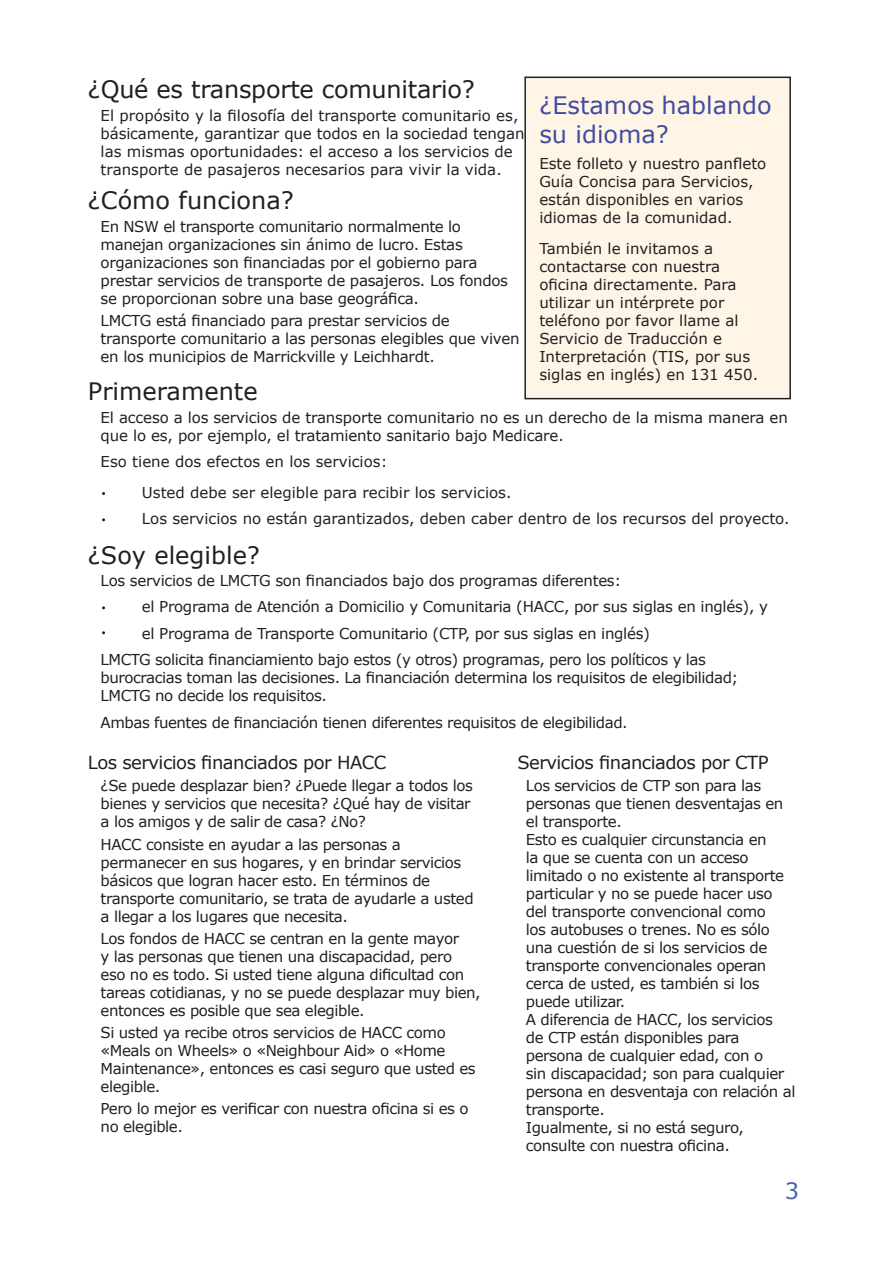
<style>
.page{position:relative;width:893px;height:1263px;background:#fff}
.page>*{position:absolute;margin:0;border:0;box-sizing:border-box;transform-origin:0 0}
.t1{font:24px "Verdana";color:#231f20}
.t2{font:24px/28.8px "Verdana";color:#434b9f}
.t3{font:22.5px "Verdana";color:#4661ad}
.t4{font:18px "Verdana";letter-spacing:-.03em;color:#231f20}
.t5{font:15px/18px "Verdana";letter-spacing:-.03em;color:#231f20}
.t6{font:15px/18px "Verdana";color:#231f20}
.t7{font:15px/18px "Verdana";letter-spacing:-.01em;color:#231f20}
</style>
<div class="page">
<div style="left:525px;top:77px;width:265px;height:322px;background:#fef5e7"></div>
<div style="left:524px;top:77px;width:267px;height:322px;border:2px solid #231f20"></div>
<h1 class="t1" style="left:88px;top:74px;width:389px">¿Qué es transporte comunitario?</h1>
<p class="t6" style="left:101px;top:106px;width:425px">El propósito y la filosofía del transporte comunitario es, básicamente, garantizar que todos en la sociedad tengan las mismas oportunidades: el acceso a los servicios de transporte de pasajeros necesarios para vivir la vida.</p>
<h1 class="t1" style="left:88px;top:185px;width:207px">¿Cómo funciona?</h1>
<p class="t5" style="left:101px;top:217px;width:409px">En NSW el transporte comunitario normalmente lo manejan organizaciones sin ánimo de lucro. Estas organizaciones son financiadas por el gobierno para prestar servicios de transporte de pasajeros. Los fondos se proporcionan sobre una base geográfica.</p>
<p class="t5" style="left:101px;top:311px;width:420px">LMCTG está financiado para prestar servicios de transporte comunitario a las personas elegibles que viven en los municipios de Marrickville y Leichhardt.</p>
<h1 class="t1" style="left:88px;top:376px;width:171px">Primeramente</h1>
<p class="t7" style="left:101px;top:408px;width:689px">El acceso a los servicios de transporte comunitario no es un derecho de la misma manera en que lo es, por ejemplo, el tratamiento sanitario bajo Medicare.</p>
<p class="t6" style="left:142px;top:446px;width:371px;line-height:30.8px;text-indent:-41px">Eso tiene dos efectos en los servicios:<br>Usted debe ser elegible para recibir los servicios.</p>
<p class="t6" style="left:142px;top:509px;width:649px">Los servicios no están garantizados, deben caber dentro de los recursos del proyecto.</p>
<h1 class="t1" style="left:88px;top:540px;width:174px">¿Soy elegible?</h1>
<p class="t5" style="left:101px;top:571px;width:522px">Los servicios de LMCTG son financiados bajo dos programas diferentes:</p>
<p class="t5" style="left:142px;top:597px;width:628px">el Programa de Atención a Domicilio y Comunitaria (HACC, por sus siglas en inglés), y</p>
<p class="t5" style="left:142px;top:624px;width:510px">el Programa de Transporte Comunitario (CTP, por sus siglas en inglés)</p>
<p class="t5" style="left:101px;top:650px;width:607px">LMCTG solicita financiamiento bajo estos (y otros) programas, pero los políticos y las</p>
<p class="t5" style="left:101px;top:668px;width:639px">burocracias toman las decisiones. La financiación determina los requisitos de elegibilidad;<br>LMCTG no decide los requisitos.</p>
<p class="t5" style="left:101px;top:713px;width:529px">Ambas fuentes de financiación tienen diferentes requisitos de elegibilidad.</p>
<p class="t4" style="left:88px;top:751px;width:300px">Los servicios financiados por HACC</p>
<p class="t5" style="left:101px;top:776px;width:374px">¿Se puede desplazar bien? ¿Puede llegar a todos los bienes y servicios que necesita? ¿Qué hay de visitar a los amigos y de salir de casa? ¿No?</p>
<p class="t5" style="left:101px;top:835px;width:375px">HACC consiste en ayudar a las personas a permanecer en sus hogares, y en brindar servicios básicos que logran hacer esto. En términos de transporte comunitario, se trata de ayudarle a usted a llegar a los lugares que necesita.</p>
<p class="t5" style="left:101px;top:929px;width:381px">Los fondos de HACC se centran en la gente mayor<br>y las personas que tienen una discapacidad, pero eso no es todo. Si usted tiene alguna dificultad con tareas cotidianas, y no se puede desplazar muy bien, entonces es posible que sea elegible.</p>
<p class="t5" style="left:101px;top:1023px;width:377px">Si usted ya recibe otros servicios de HACC como «Meals on Wheels» o «Neighbour Aid» o «Home Maintenance», entonces es casi seguro que usted es elegible.</p>
<p class="t5" style="left:101px;top:1099px;width:369px">Pero lo mejor es verificar con nuestra oficina si es o no elegible.</p>
<h1 class="t2" style="left:539px;top:90px;width:234px">¿Estamos hablando su idioma?</h1>
<p class="t6" style="left:539px;top:154px;width:229px">Este folleto y nuestro panfleto<br>Guía Concisa para Servicios, están disponibles en varios idiomas de la comunidad.</p>
<p class="t6" style="left:539px;top:239px;width:220px">También le invitamos a contactarse con nuestra oficina directamente. Para utilizar un intérprete por teléfono por favor llame al<br>Servicio de Traducción e<br>Interpretación (TIS, por sus siglas en inglés) en 131 450.</p>
<p class="t4" style="left:517px;top:751px;width:253px">Servicios financiados por CTP</p>
<p class="t5" style="left:526px;top:776px;width:271px">Los servicios de CTP son para las personas que tienen desventajas en el transporte.<br>Esto es cualquier circunstancia en<br>la que se cuenta con un acceso limitado o no existente al transporte particular y no se puede hacer uso del transporte convencional como<br>los autobuses o trenes. No es sólo una cuestión de si los servicios de transporte convencionales operan cerca de usted, es también si los puede utilizar.<br>A diferencia de HACC, los servicios<br>de CTP están disponibles para persona de cualquier edad, con o<br>sin discapacidad; son para cualquier persona en desventaja con relación al transporte.<br>Igualmente, si no está seguro, consulte con nuestra oficina.</p>
<h2 class="t3" style="left:785px;top:1177px;width:16px">3</h2>
</div>
